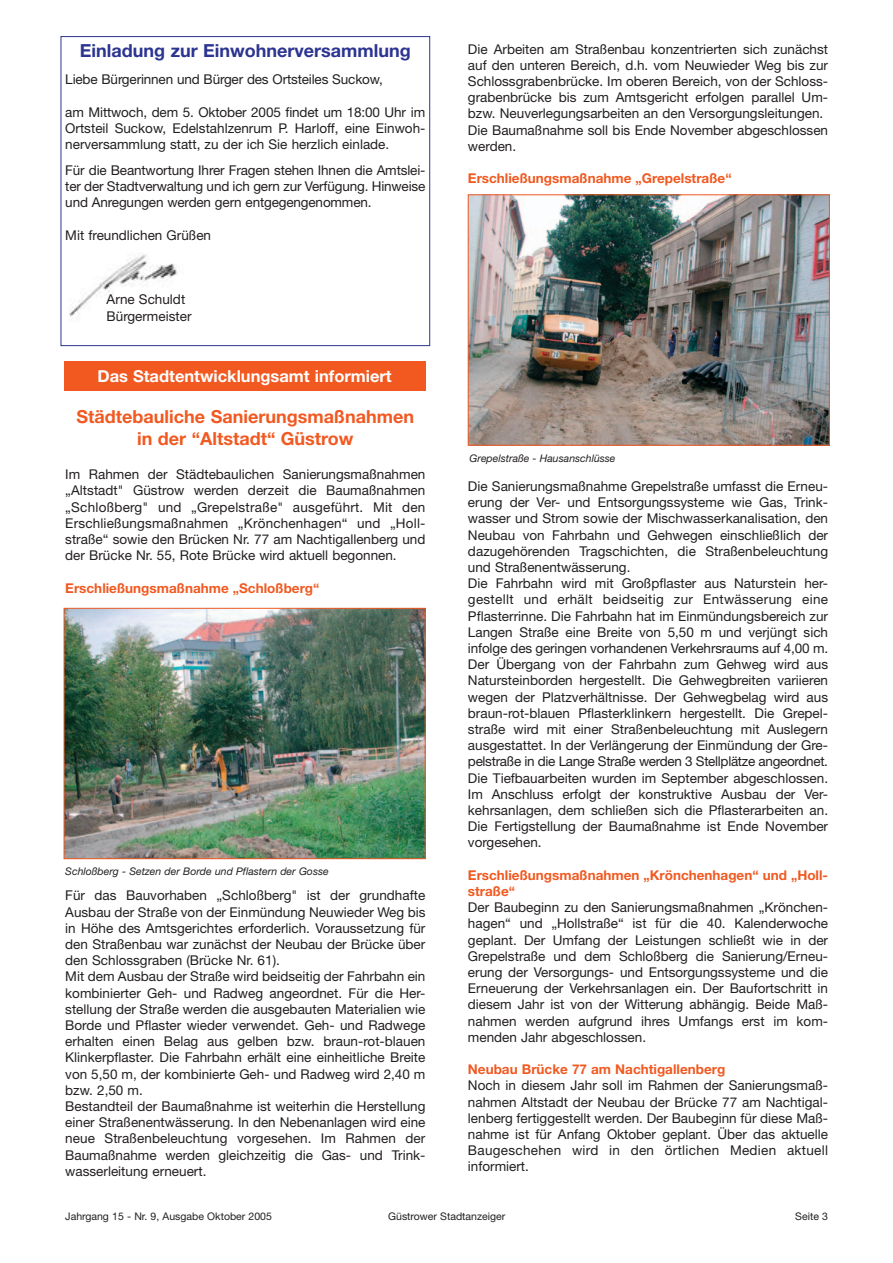
<style>
.page{position:relative;width:893px;height:1263px;background:#fff}
.page>*{position:absolute;margin:0;border:0;box-sizing:border-box;transform-origin:0 0}
.t1{font:700 18px/21.6px "Helvetica Neue";color:#f15921;text-align:center}
.t2{font:700 18px "Helvetica Neue";color:#2c3491}
.t3{font:700 16.5px "Helvetica Neue";color:#fff}
.t4{font:13.5px/16.2px "Helvetica Neue";color:#231f20;text-align:justify}
.t5{font:700 13.5px/16.2px "Helvetica Neue";color:#f15921}
.t6{font:italic 10.5px "Helvetica Neue";color:#231f20}
.t7{font:10.5px "Helvetica Neue";color:#231f20}
</style>
<div class="page">
<img style="left:60px;top:242px;width:118px;height:87px">
<div style="left:61px;top:36px;width:369px;height:310px;border:1px solid #2c3491"></div>
<div style="left:64px;top:361px;width:361px;height:30px;background:#f15921"></div>
<img style="left:66px;top:610px;width:357px;height:247px">
<div style="left:64px;top:608px;width:361px;height:251px;border:1px solid #f15921"></div>
<img style="left:470px;top:197px;width:357px;height:246px">
<h1 class="t2" style="left:80px;top:44px;width:332px">Einladung zur Einwohnerversammlung</h1>
<p class="t4" style="left:65px;top:73px;width:319px">Liebe Bürgerinnen und Bürger des Ortsteiles Suckow,</p>
<p class="t4" style="left:65px;top:105px;width:361px">am Mittwoch, dem 5. Oktober 2005 findet um 18:00 Uhr im Ortsteil Suckow, Edelstahlzenrum P. Harloff, eine Einwoh&shy;nerversammlung statt, zu der ich Sie herzlich einlade.</p>
<p class="t4" style="left:65px;top:163px;width:361px">Für die Beantwortung Ihrer Fragen stehen Ihnen die Amtslei&shy;ter der Stadtverwaltung und ich gern zur Verfügung. Hinweise und Anregungen werden gern entgegengenommen.</p>
<p class="t4" style="left:65px;top:228px;width:147px">Mit freundlichen Grüßen</p>
<p class="t4" style="left:107px;top:293px;width:86px">Arne Schuldt<br>Bürgermeister</p>
<p class="t3" style="left:97px;top:370px;width:296px">Das Stadtentwicklungsamt informiert</p>
<h1 class="t1" style="left:77px;top:408px;width:339px">Städtebauliche Sanierungsmaßnahmen in der “Altstadt“ Güstrow</h1>
<p class="t4" style="left:65px;top:468px;width:361px">Im Rahmen der Städtebaulichen Sanierungsmaßnahmen „Altstadt" Güstrow werden derzeit die Baumaßnahmen „Schloßberg" und „Grepelstraße" ausgeführt. Mit den Erschließungsmaßnahmen „Krönchenhagen“ und „Holl&shy;straße“ sowie den Brücken Nr. 77 am Nachtigallenberg und der Brücke Nr. 55, Rote Brücke wird aktuell begonnen.</p>
<p class="t5" style="left:65px;top:581px;width:256px">Erschließungsmaßnahme „Schloßberg“</p>
<p class="t6" style="left:65px;top:868px;width:265px">Schloßberg - Setzen der Borde und Pflastern der Gosse</p>
<p class="t4" style="left:65px;top:889px;width:361px;text-align:left">Für das Bauvorhaben „Schloßberg" ist der grundhafte Ausbau der Straße von der Einmündung Neuwieder Weg bis in Höhe des Amtsgerichtes erforderlich. Voraussetzung für den Straßenbau war zunächst der Neubau der Brücke über den Schlossgraben (Brücke Nr. 61).<br>Mit dem Ausbau der Straße wird beidseitig der Fahrbahn ein kombinierter Geh- und Radweg angeordnet. Für die Her&shy;stellung der Straße werden die ausgebauten Materialien wie Borde und Pflaster wieder verwendet. Geh- und Radwege erhalten einen Belag aus gelben bzw. braun-rot-blauen Klinkerpflaster. Die Fahrbahn erhält eine einheitliche Breite von 5,50 m, der kombinierte Geh- und Radweg wird 2,40 m bzw. 2,50 m.<br>Bestandteil der Baumaßnahme ist weiterhin die Herstellung einer Straßenentwässerung. In den Nebenanlagen wird eine neue Straßenbeleuchtung vorgesehen. Im Rahmen der Baumaßnahme werden gleichzeitig die Gas- und Trink&shy;wasserleitung erneuert.</p>
<p class="t4" style="left:468px;top:42px;width:361px;text-align:left">Die Arbeiten am Straßenbau konzentrierten sich zunächst auf den unteren Bereich, d.h. vom Neuwieder Weg bis zur Schlossgrabenbrücke. Im oberen Bereich, von der Schloss&shy;grabenbrücke bis zum Amtsgericht erfolgen parallel Um&shy;bzw. Neuverlegungsarbeiten an den Versorgungsleitungen.<br>Die Baumaßnahme soll bis Ende November abgeschlossen werden.</p>
<p class="t5" style="left:468px;top:172px;width:265px">Erschließungsmaßnahme „Grepelstraße“</p>
<p class="t6" style="left:469px;top:454px;width:148px">Grepelstraße - Hausanschlüsse</p>
<p class="t4" style="left:468px;top:479px;width:361px;text-align:left">Die Sanierungsmaßnahme Grepelstraße umfasst die Erneu&shy;erung der Ver- und Entsorgungssysteme wie Gas, Trink&shy;wasser und Strom sowie der Mischwasserkanalisation, den Neubau von Fahrbahn und Gehwegen einschließlich der dazugehörenden Tragschichten, die Straßenbeleuchtung und Straßenentwässerung.<br>Die Fahrbahn wird mit Großpflaster aus Naturstein her&shy;gestellt und erhält beidseitig zur Entwässerung eine Pflasterrinne. Die Fahrbahn hat im Einmündungsbereich zur Langen Straße eine Breite von 5,50 m und verjüngt sich infolge des geringen vorhandenen Verkehrsraums auf 4,00 m.<br>Der Übergang von der Fahrbahn zum Gehweg wird aus Natursteinborden hergestellt. Die Gehwegbreiten variieren wegen der Platzverhältnisse. Der Gehwegbelag wird aus braun-rot-blauen Pflasterklinkern hergestellt. Die Grepel&shy;straße wird mit einer Straßenbeleuchtung mit Auslegern ausgestattet. In der Verlängerung der Einmündung der Gre&shy;pelstraße in die Lange Straße werden 3 Stellplätze angeordnet.<br>Die Tiefbauarbeiten wurden im September abgeschlossen.<br>Im Anschluss erfolgt der konstruktive Ausbau der Ver&shy;kehrsanlagen, dem schließen sich die Pflasterarbeiten an.<br>Die Fertigstellung der Baumaßnahme ist Ende November vorgesehen.</p>
<p class="t5" style="left:468px;top:868px;width:361px">Erschließungsmaßnahmen „Krönchenhagen“ und „Holl&shy;straße“</p>
<p class="t4" style="left:468px;top:901px;width:361px">Der Baubeginn zu den Sanierungsmaßnahmen „Krönchen&shy;hagen“ und „Hollstraße“ ist für die 40. Kalenderwoche geplant. Der Umfang der Leistungen schließt wie in der Grepelstraße und dem Schloßberg die Sanierung/Erneu&shy;erung der Versorgungs- und Entsorgungssysteme und die Erneuerung der Verkehrsanlagen ein. Der Baufortschritt in diesem Jahr ist von der Witterung abhängig. Beide Maß&shy;nahmen werden aufgrund ihres Umfangs erst im kom&shy;menden Jahr abgeschlossen.</p>
<p class="t5" style="left:468px;top:1063px;width:259px">Neubau Brücke 77 am Nachtigallenberg</p>
<p class="t4" style="left:468px;top:1079px;width:361px">Noch in diesem Jahr soll im Rahmen der Sanierungsmaß&shy;nahmen Altstadt der Neubau der Brücke 77 am Nachtigal&shy;lenberg fertiggestellt werden. Der Baubeginn für diese Maß&shy;nahme ist für Anfang Oktober geplant. Über das aktuelle Baugeschehen wird in den örtlichen Medien aktuell informiert.</p>
<p class="t7" style="left:65px;top:1212px;width:208px">Jahrgang 15 - Nr. 9, Ausgabe Oktober 2005</p>
<p class="t7" style="left:388px;top:1212px;width:118px">Güstrower Stadtanzeiger</p>
<p class="t7" style="left:795px;top:1212px;width:34px">Seite 3</p>
</div>
